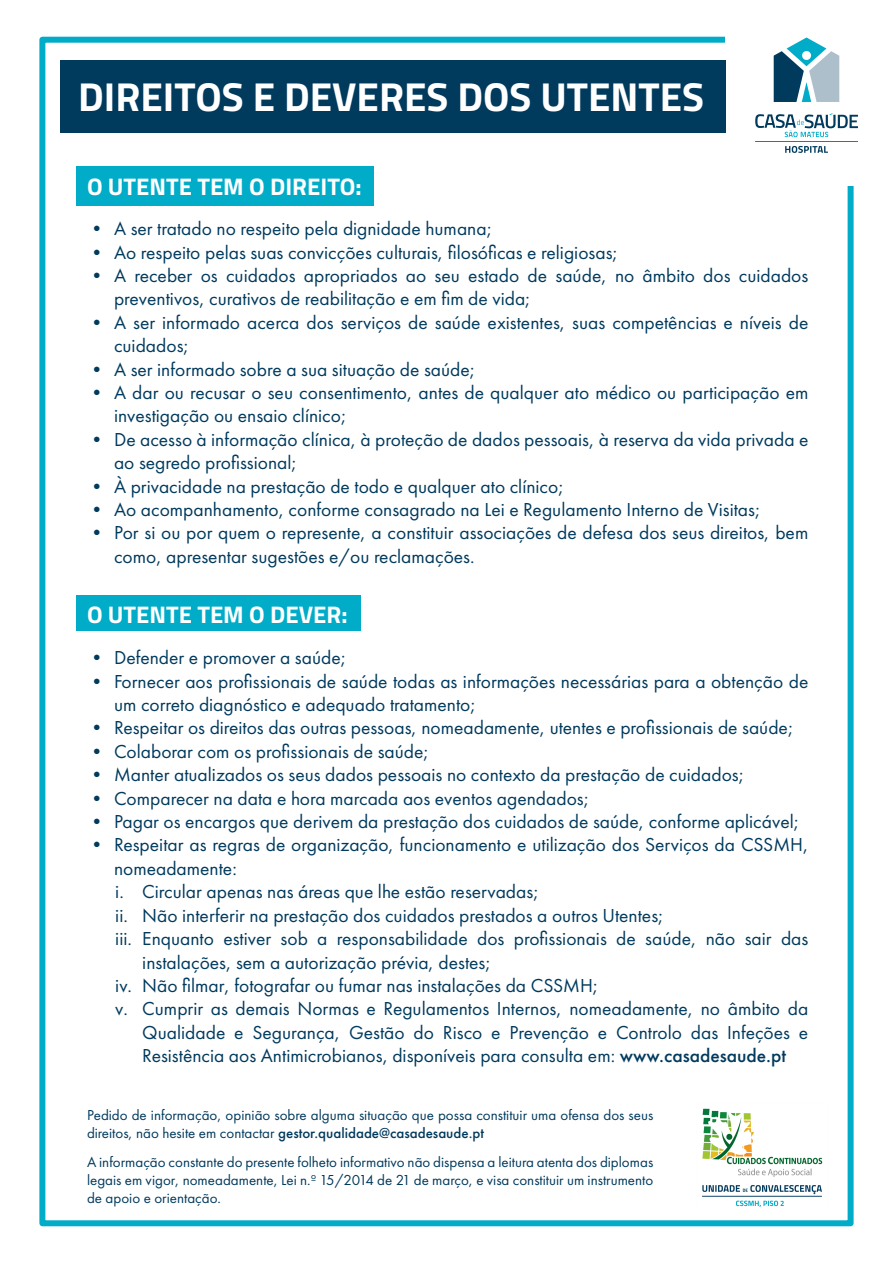
<style>
.page{position:relative;width:893px;height:1263px;background:#fff}
.page>*{position:absolute;margin:0;border:0;box-sizing:border-box;transform-origin:0 0}
.t1{font:700 40.5px "Titillium";color:#fff}
.t2{font:700 24px "Titillium";color:#fff}
.t3{font:19.5px/23.4px "Futura PT";color:#003a5d}
.t4{font:15px/18px "Futura PT";color:#003a5d}
.s1{font-weight:500}
</style>
<div class="page">
<div style="left:39px;top:37px;width:815px;height:1189px;border:6px solid #00acc8"></div>
<div style="left:725px;top:1px;width:166px;height:184px;background:#fff"></div>
<svg style="left:755px;top:113px;width:103px;height:40px"></svg>
<svg style="left:773px;top:37px;width:67px;height:65px"></svg>
<div style="left:60px;top:60px;width:665px;height:73px;background:#003a5d"></div>
<div style="left:76px;top:166px;width:298px;height:40px;background:#00acc8"></div>
<div style="left:76px;top:596px;width:284px;height:35px;background:#00acc8"></div>
<img style="left:702px;top:1108px;width:121px;height:99px">
<h1 class="t1" style="left:78px;top:66px;width:628px">DIREITOS E DEVERES DOS UTENTES</h1>
<p class="t2" style="left:87px;top:169px;width:276px">O UTENTE TEM O DIREITO:</p>
<p class="t3" style="left:87px;top:217px;width:406px">• A ser tratado no respeito pela dignidade humana;</p>
<p class="t3" style="left:87px;top:240px;width:532px">• Ao respeito pelas suas convicções culturais, filosóficas e religiosas;</p>
<p class="t3" style="left:114px;top:264px;width:696px;text-indent:-27px">• A receber os cuidados apropriados ao seu estado de saúde, no âmbito dos cuidados preventivos, curativos de reabilitação e em fim de vida;</p>
<p class="t3" style="left:114px;top:310px;width:696px;text-indent:-27px">• A ser informado acerca dos serviços de saúde existentes, suas competências e níveis de cuidados;</p>
<p class="t3" style="left:87px;top:357px;width:390px">• A ser informado sobre a sua situação de saúde;</p>
<p class="t3" style="left:114px;top:381px;width:696px;text-indent:-27px">• A dar ou recusar o seu consentimento, antes de qualquer ato médico ou participação em investigação ou ensaio clínico;</p>
<p class="t3" style="left:114px;top:427px;width:696px;text-indent:-27px">• De acesso à informação clínica, à proteção de dados pessoais, à reserva da vida privada e ao segredo profissional;</p>
<p class="t3" style="left:87px;top:474px;width:478px">• À privacidade na prestação de todo e qualquer ato clínico;</p>
<p class="t3" style="left:87px;top:498px;width:675px">• Ao acompanhamento, conforme consagrado na Lei e Regulamento Interno de Visitas;</p>
<p class="t3" style="left:114px;top:521px;width:696px;text-indent:-27px">• Por si ou por quem o represente, a constituir associações de defesa dos seus direitos, bem como, apresentar sugestões e/ou reclamações.</p>
<p class="t2" style="left:87px;top:596px;width:262px">O UTENTE TEM O DEVER:</p>
<p class="t3" style="left:87px;top:646px;width:261px">• Defender e promover a saúde;</p>
<p class="t3" style="left:114px;top:669px;width:696px;text-indent:-27px">• Fornecer aos profissionais de saúde todas as informações necessárias para a obtenção de um correto diagnóstico e adequado tratamento;</p>
<p class="t3" style="left:87px;top:716px;width:708px">• Respeitar os direitos das outras pessoas, nomeadamente, utentes e profissionais de saúde;</p>
<p class="t3" style="left:87px;top:739px;width:343px">• Colaborar com os profissionais de saúde;</p>
<p class="t3" style="left:87px;top:763px;width:659px">• Manter atualizados os seus dados pessoais no contexto da prestação de cuidados;</p>
<p class="t3" style="left:87px;top:786px;width:504px">• Comparecer na data e hora marcada aos eventos agendados;</p>
<p class="t3" style="left:87px;top:810px;width:714px">• Pagar os encargos que derivem da prestação dos cuidados de saúde, conforme aplicável;</p>
<p class="t3" style="left:87px;top:833px;width:723px">• Respeitar as regras de organização, funcionamento e utilização dos Serviços da CSSMH,</p>
<p class="t3" style="left:114px;top:856px;width:124px">nomeadamente:</p>
<p class="t3" style="left:115px;top:880px;width:425px">i. Circular apenas nas áreas que lhe estão reservadas;</p>
<p class="t3" style="left:115px;top:903px;width:550px">ii. Não interferir na prestação dos cuidados prestados a outros Utentes;</p>
<p class="t3" style="left:115px;top:927px;width:695px">iii. Enquanto estiver sob a responsabilidade dos profissionais de saúde, não sair das</p>
<p class="t3" style="left:142px;top:950px;width:350px">instalações, sem a autorização prévia, destes;</p>
<p class="t3" style="left:115px;top:973px;width:484px">iv. Não filmar, fotografar ou fumar nas instalações da CSSMH;</p>
<p class="t3" style="left:115px;top:997px;width:694px">v. Cumprir as demais Normas e Regulamentos Internos, nomeadamente, no âmbito da</p>
<p class="t3" style="left:142px;top:1020px;width:667px">Qualidade e Segurança, Gestão do Risco e Prevenção e Controlo das Infeções e</p>
<p class="t3" style="left:142px;top:1044px;width:645px">Resistência aos Antimicrobianos, disponíveis para consulta em: <span class="s1">www.casadesaude.pt</span></p>
<p class="t4" style="left:87px;top:1106px;width:568px">Pedido de informação, opinião sobre alguma situação que possa constituir uma ofensa dos seus direitos, não hesite em contactar <span class="s1">gestor.qualidade@casadesaude.pt</span></p>
<p class="t4" style="left:87px;top:1153px;width:568px;text-align:justify">A informação constante do presente folheto informativo não dispensa a leitura atenta dos diplomas legais em vigor, nomeadamente, Lei n.º 15/2014 de 21 de março, e visa constituir um instrumento de apoio e orientação.</p>
</div>
